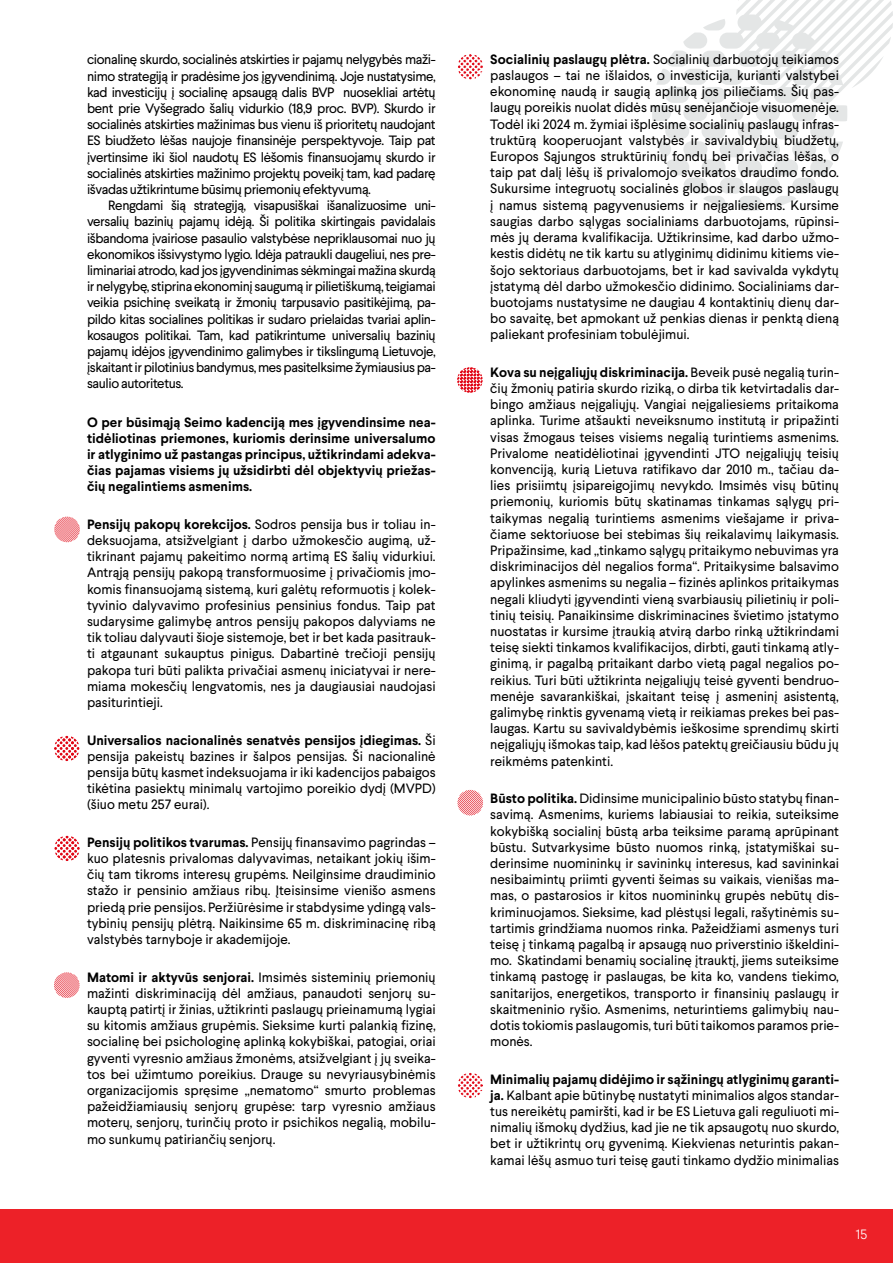
<style>
.page{position:relative;width:893px;height:1263px;background:#fff}
.page>*{position:absolute;margin:0;border:0;box-sizing:border-box;transform-origin:0 0}
.t1{font:13.5px/16.2px "Larsseit";color:#000;text-align:justify}
.t2{font:700 13.5px/16.2px "Larsseit";color:#000;text-align:justify}
.t3{font:300 13.5px "Larsseit";color:#fff}
.s1{font-weight:700}
</style>
<div class="page">
<div style="left:0;top:1209px;width:893px;height:54px;background:#ed2128"></div>
<div style="left:665px;top:123px;width:24px;height:16px;background:#e4e6e6;border-radius:8px"></div>
<div style="left:701px;top:123px;width:24px;height:16px;background:#e4e6e6;border-radius:8px"></div>
<div style="left:720px;top:141px;width:24px;height:16px;background:#e4e6e6;border-radius:8px"></div>
<div style="left:738px;top:123px;width:24px;height:16px;background:#e4e6e6;border-radius:8px"></div>
<svg style="left:656px;top:141px;width:70px;height:66px"></svg>
<div style="left:720px;top:178px;width:24px;height:16px;background:#e4e6e6;border-radius:8px"></div>
<div style="left:738px;top:159px;width:24px;height:17px;background:#e4e6e6;border-radius:8px"></div>
<div style="left:756px;top:141px;width:24px;height:16px;background:#e4e6e6;border-radius:8px"></div>
<div style="left:774px;top:123px;width:24px;height:16px;background:#e4e6e6;border-radius:8px"></div>
<svg style="left:738px;top:196px;width:24px;height:15px"></svg>
<div style="left:756px;top:178px;width:24px;height:16px;background:#e4e6e6;border-radius:8px"></div>
<div style="left:810px;top:123px;width:24px;height:16px;background:#e4e6e6;border-radius:8px"></div>
<svg style="left:774px;top:142px;width:69px;height:65px"></svg>
<svg style="left:652px;top:0;width:241px;height:121px"></svg>
<svg style="left:54px;top:517px;width:26px;height:25px"></svg>
<svg style="left:458px;top:54px;width:25px;height:26px"></svg>
<svg style="left:458px;top:1073px;width:25px;height:25px"></svg>
<svg style="left:54px;top:836px;width:26px;height:25px"></svg>
<svg style="left:54px;top:972px;width:26px;height:26px"></svg>
<svg style="left:457px;top:790px;width:26px;height:25px"></svg>
<svg style="left:457px;top:367px;width:26px;height:26px"></svg>
<svg style="left:54px;top:736px;width:26px;height:25px"></svg>
<p class="t1" style="left:87px;top:51px;width:350px">cionalinę skurdo, socialinės atskirties ir pajamų nelygybės maži&shy;nimo strategiją ir pradėsime jos įgyvendinimą. Joje nustatysime, kad investicijų į socialinę apsaugą dalis BVP nuosekliai artėtų bent prie Vyšegrado šalių vidurkio (18,9 proc. BVP). Skurdo ir socialinės atskirties mažinimas bus vienu iš prioritetų naudojant ES biudžeto lėšas naujoje finansinėje perspektyvoje. Taip pat įvertinsime iki šiol naudotų ES lėšomis finansuojamų skurdo ir socialinės atskirties mažinimo projektų poveikį tam, kad padarę išvadas užtikrintume būsimų priemonių efektyvumą.</p>
<p class="t1" style="left:87px;top:197px;width:350px;text-indent:21px">Rengdami šią strategiją, visapusiškai išanalizuosime uni&shy;versalių bazinių pajamų idėją. Ši politika skirtingais pavidalais išbandoma įvairiose pasaulio valstybėse nepriklausomai nuo jų ekonomikos išsivystymo lygio. Idėja patraukli daugeliui, nes pre&shy;liminariai atrodo, kad jos įgyvendinimas sėkmingai mažina skurdą ir nelygybę, stiprina ekonominį saugumą ir pilietiškumą, teigiamai veikia psichinę sveikatą ir žmonių tarpusavio pasitikėjimą, pa&shy;pildo kitas socialines politikas ir sudaro prielaidas tvariai aplin&shy;kosaugos politikai. Tam, kad patikrintume universalių bazinių pajamų idėjos įgyvendinimo galimybes ir tikslingumą Lietuvoje, įskaitant ir pilotinius bandymus, mes pasitelksime žymiausius pa&shy;saulio autoritetus.</p>
<p class="t2" style="left:87px;top:414px;width:350px">O per būsimąją Seimo kadenciją mes įgyvendinsime nea&shy;tidėliotinas priemones, kuriomis derinsime universalumo ir atlyginimo už pastangas principus, užtikrindami adekva&shy;čias pajamas visiems jų užsidirbti dėl objektyvių priežas&shy;čių negalintiems asmenims.</p>
<p class="t1" style="left:87px;top:516px;width:350px"><span class="s1">Pensijų pakopų korekcijos.</span> Sodros pensija bus ir toliau in&shy;deksuojama, atsižvelgiant į darbo užmokesčio augimą, už&shy;tikrinant pajamų pakeitimo normą artimą ES šalių vidurkiui.<br>Antrąją pensijų pakopą transformuosime į privačiomis įmo&shy;komis finansuojamą sistemą, kuri galėtų reformuotis į kolek&shy;tyvinio dalyvavimo profesinius pensinius fondus. Taip pat sudarysime galimybę antros pensijų pakopos dalyviams ne tik toliau dalyvauti šioje sistemoje, bet ir bet kada pasitrauk&shy;ti atgaunant sukauptus pinigus. Dabartinė trečioji pensijų pakopa turi būti palikta privačiai asmenų iniciatyvai ir nere&shy;miama mokesčių lengvatomis, nes ja daugiausiai naudojasi pasiturintieji.</p>
<p class="t1" style="left:87px;top:732px;width:350px"><span class="s1">Universalios nacionalinės senatvės pensijos įdiegimas.</span> Ši pensija pakeistų bazines ir šalpos pensijas. Ši nacionalinė pensija būtų kasmet indeksuojama ir iki kadencijos pabaigos tikėtina pasiektų minimalų vartojimo poreikio dydį (MVPD) (šiuo metu 257 eurai).</p>
<p class="t1" style="left:87px;top:834px;width:350px"><span class="s1">Pensijų politikos tvarumas.</span> Pensijų finansavimo pagrindas – kuo platesnis privalomas dalyvavimas, netaikant jokių išim&shy;čių tam tikroms interesų grupėms. Neilginsime draudiminio stažo ir pensinio amžiaus ribų. Įteisinsime vienišo asmens priedą prie pensijos. Peržiūrėsime ir stabdysime ydingą vals&shy;tybinių pensijų plėtrą. Naikinsime 65 m. diskriminacinę ribą valstybės tarnyboje ir akademijoje.</p>
<p class="t1" style="left:87px;top:969px;width:350px"><span class="s1">Matomi ir aktyvūs senjorai.</span> Imsimės sisteminių priemonių mažinti diskriminaciją dėl amžiaus, panaudoti senjorų su&shy;kauptą patirtį ir žinias, užtikrinti paslaugų prieinamumą lygiai su kitomis amžiaus grupėmis. Sieksime kurti palankią fizinę, socialinę bei psichologinę aplinką kokybiškai, patogiai, oriai gyventi vyresnio amžiaus žmonėms, atsižvelgiant į jų sveika&shy;tos bei užimtumo poreikius. Drauge su nevyriausybinėmis organizacijomis spręsime „nematomo“ smurto problemas pažeidžiamiausių senjorų grupėse: tarp vyresnio amžiaus moterų, senjorų, turinčių proto ir psichikos negalią, mobilu&shy;mo sunkumų patiriančių senjorų.</p>
<p class="t1" style="left:490px;top:51px;width:350px"><span class="s1">Socialinių paslaugų plėtra.</span> Socialinių darbuotojų teikiamos paslaugos – tai ne išlaidos, o investicija, kurianti valstybei ekonominę naudą ir saugią aplinką jos piliečiams. Šių pas&shy;laugų poreikis nuolat didės mūsų senėjančioje visuomenėje.<br>Todėl iki 2024 m. žymiai išplėsime socialinių paslaugų infras&shy;truktūrą kooperuojant valstybės ir savivaldybių biudžetų, Europos Sąjungos struktūrinių fondų bei privačias lėšas, o taip pat dalį lėšų iš privalomojo sveikatos draudimo fondo.<br>Sukursime integruotų socialinės globos ir slaugos paslaugų į namus sistemą pagyvenusiems ir neįgaliesiems. Kursime saugias darbo sąlygas socialiniams darbuotojams, rūpinsi&shy;mės jų derama kvalifikacija. Užtikrinsime, kad darbo užmo&shy;kestis didėtų ne tik kartu su atlyginimų didinimu kitiems vie&shy;šojo sektoriaus darbuotojams, bet ir kad savivalda vykdytų įstatymą dėl darbo užmokesčio didinimo. Socialiniams dar&shy;buotojams nustatysime ne daugiau 4 kontaktinių dienų dar&shy;bo savaitę, bet apmokant už penkias dienas ir penktą dieną paliekant profesiniam tobulėjimui.</p>
<p class="t1" style="left:490px;top:364px;width:350px"><span class="s1">Kova su neįgaliųjų diskriminacija.</span> Beveik pusė negalią turin&shy;čių žmonių patiria skurdo riziką, o dirba tik ketvirtadalis dar&shy;bingo amžiaus neįgaliųjų. Vangiai neįgaliesiems pritaikoma aplinka. Turime atšaukti neveiksnumo institutą ir pripažinti visas žmogaus teises visiems negalią turintiems asmenims.<br>Privalome neatidėliotinai įgyvendinti JTO neįgaliųjų teisių konvenciją, kurią Lietuva ratifikavo dar 2010 m., tačiau da&shy;lies prisiimtų įsipareigojimų nevykdo. Imsimės visų būtinų priemonių, kuriomis būtų skatinamas tinkamas sąlygų pri&shy;taikymas negalią turintiems asmenims viešajame ir priva&shy;čiame sektoriuose bei stebimas šių reikalavimų laikymasis.<br>Pripažinsime, kad „tinkamo sąlygų pritaikymo nebuvimas yra diskriminacijos dėl negalios forma“. Pritaikysime balsavimo apylinkes asmenims su negalia – fizinės aplinkos pritaikymas negali kliudyti įgyvendinti vieną svarbiausių pilietinių ir poli&shy;tinių teisių. Panaikinsime diskriminacines švietimo įstatymo nuostatas ir kursime įtraukią atvirą darbo rinką užtikrindami teisę siekti tinkamos kvalifikacijos, dirbti, gauti tinkamą atly&shy;ginimą, ir pagalbą pritaikant darbo vietą pagal negalios po&shy;reikius. Turi būti užtikrinta neįgaliųjų teisė gyventi bendruo&shy;menėje savarankiškai, įskaitant teisę į asmeninį asistentą, galimybę rinktis gyvenamą vietą ir reikiamas prekes bei pas&shy;laugas. Kartu su savivaldybėmis ieškosime sprendimų skirti neįgaliųjų išmokas taip, kad lėšos patektų greičiausiu būdu jų reikmėms patenkinti.</p>
<p class="t1" style="left:490px;top:790px;width:350px"><span class="s1">Būsto politika.</span> Didinsime municipalinio būsto statybų finan&shy;savimą. Asmenims, kuriems labiausiai to reikia, suteiksime kokybišką socialinį būstą arba teiksime paramą aprūpinant būstu. Sutvarkysime būsto nuomos rinką, įstatymiškai su&shy;derinsime nuomininkų ir savininkų interesus, kad savininkai nesibaimintų priimti gyventi šeimas su vaikais, vienišas ma&shy;mas, o pastarosios ir kitos nuomininkų grupės nebūtų dis&shy;kriminuojamos. Sieksime, kad plėstųsi legali, rašytinėmis su&shy;tartimis grindžiama nuomos rinka. Pažeidžiami asmenys turi teisę į tinkamą pagalbą ir apsaugą nuo priverstinio iškeldini&shy;mo. Skatindami benamių socialinę įtrauktį, jiems suteiksime tinkamą pastogę ir paslaugas, be kita ko, vandens tiekimo, sanitarijos, energetikos, transporto ir finansinių paslaugų ir skaitmeninio ryšio. Asmenims, neturintiems galimybių nau&shy;dotis tokiomis paslaugomis, turi būti taikomos paramos prie&shy;monės.</p>
<p class="t1" style="left:490px;top:1071px;width:350px"><span class="s1">Minimalių pajamų didėjimo ir sąžiningų atlyginimų garanti&shy;ja.</span> Kalbant apie būtinybę nustatyti minimalios algos standar&shy;tus nereikėtų pamiršti, kad ir be ES Lietuva gali reguliuoti mi&shy;nimalių išmokų dydžius, kad jie ne tik apsaugotų nuo skurdo, bet ir užtikrintų orų gyvenimą. Kiekvienas neturintis pakan&shy;kamai lėšų asmuo turi teisę gauti tinkamo dydžio minimalias</p>
<p class="t3" style="left:856px;top:1226px;width:13px">15</p>
</div>
